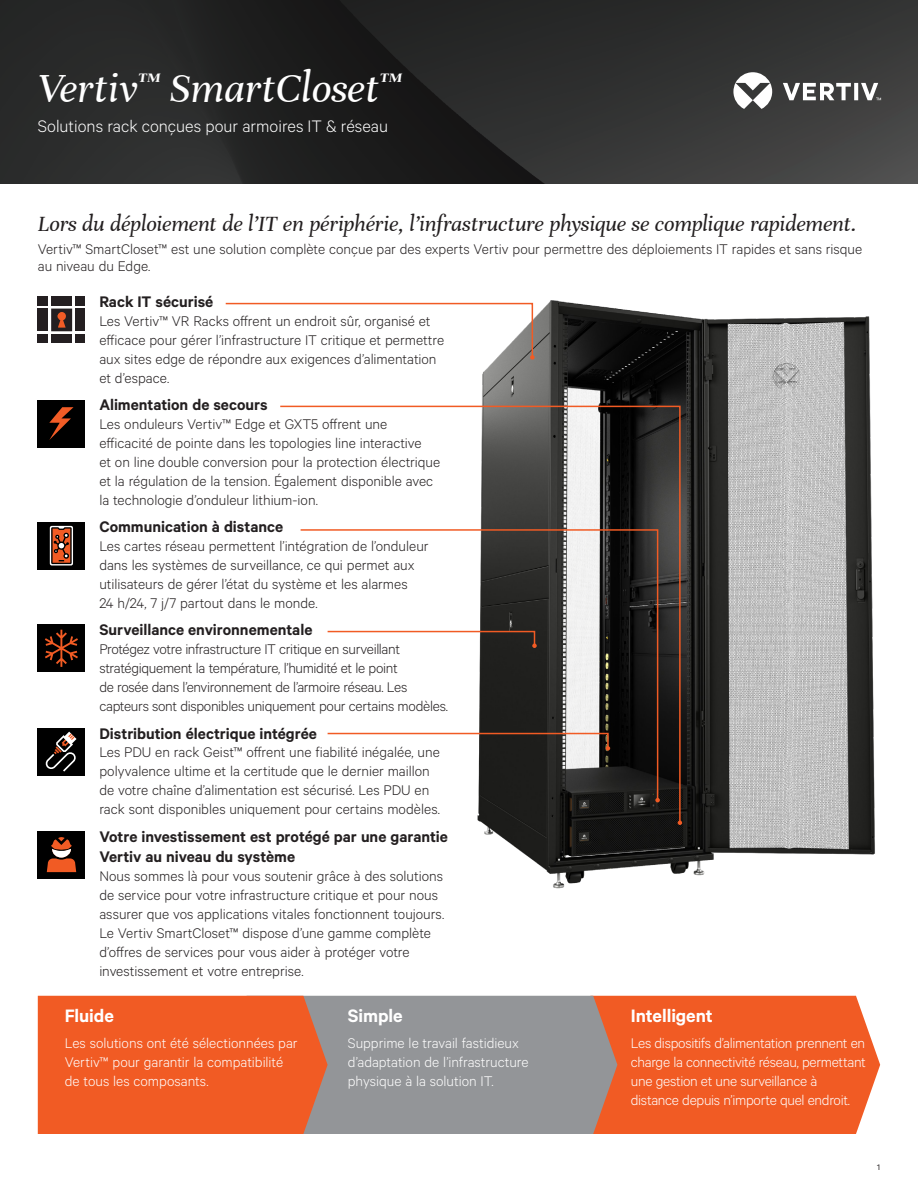
<style>
.page{position:relative;width:918px;height:1188px;background:#fff}
.page>*{position:absolute;margin:0;border:0;box-sizing:border-box;transform-origin:0 0}
.Vertiv_Header_Title{font:italic 44.25px "Unna";color:#fff}
.Vertiv_Lead-in{font:italic 23.25px "Unna";letter-spacing:-.005em;color:#231f20}
.Vertiv_Orange_Main_H{font:600 20.25px "Calibre";letter-spacing:-.005em;color:#fff}
.Vertiv_Header_Subtit{font:300 18.75px "Calibre";color:#fff}
.Vertiv_Heading{font:600 17.25px/20.7px "Calibre";color:#231f20}
.Vertiv_Body_Text{font:300 15.75px/18.9px "Calibre";color:#231f20}
.Vertiv_Body_Text-2{font:300 15.75px/18.9px "Calibre";letter-spacing:-.01em;color:#fff}
.Vertiv_Body_Text-3{font:300 15.75px/18.9px "Calibre";letter-spacing:-.02em;color:#231f20}
.Page_Number_Right{font:9px "Calibre";color:#231f20}
</style>
<div class="page">
<img style="left:0;top:0;width:918px;height:183px">
<svg style="left:733px;top:72px;width:148px;height:37px"></svg>
<img style="left:482px;top:300px;width:393px;height:589px">
<div style="left:617px;top:996px;width:263px;height:138px;background:#f15b24"></div>
<div style="left:328px;top:996px;width:289px;height:138px;background:#939598"></div>
<div style="left:38px;top:996px;width:290px;height:138px;background:#f15b24"></div>
<div style="left:51px;top:296px;width:21px;height:10px;background:#241f21"></div>
<div style="left:75px;top:296px;width:10px;height:10px;background:#241f21"></div>
<div style="left:38px;top:296px;width:10px;height:10px;background:#241f21"></div>
<svg style="left:51px;top:309px;width:21px;height:22px"></svg>
<div style="left:75px;top:309px;width:10px;height:22px;background:#241f21"></div>
<div style="left:38px;top:309px;width:10px;height:22px;background:#241f21"></div>
<div style="left:51px;top:334px;width:21px;height:9px;background:#241f21"></div>
<div style="left:75px;top:334px;width:10px;height:9px;background:#241f21"></div>
<div style="left:38px;top:334px;width:10px;height:9px;background:#241f21"></div>
<div style="left:38px;top:400px;width:47px;height:47px;background:#000"></div>
<svg style="left:49px;top:407px;width:25px;height:33px"></svg>
<div style="left:38px;top:625px;width:47px;height:47px;background:#000"></div>
<svg style="left:45px;top:630px;width:33px;height:37px"></svg>
<div style="left:38px;top:728px;width:47px;height:47px;background:#000"></div>
<svg style="left:45px;top:731px;width:32px;height:41px"></svg>
<div style="left:38px;top:831px;width:47px;height:47px;background:#000"></div>
<svg style="left:47px;top:837px;width:29px;height:35px"></svg>
<div style="left:38px;top:522px;width:47px;height:47px;background:#000"></div>
<svg style="left:50px;top:526px;width:23px;height:39px"></svg>
<svg style="left:280px;top:405px;width:401px;height:419px"></svg>
<svg style="left:678px;top:820px;width:4px;height:5px"></svg>
<svg style="left:225px;top:302px;width:310px;height:58px"></svg>
<svg style="left:326px;top:630px;width:211px;height:18px"></svg>
<p class="Vertiv_Header_Title" style="left:38px;top:63px;width:365px">Vertiv<sup>™</sup> SmartCloset<sup>™</sup></p>
<p class="Vertiv_Header_Subtit" style="left:38px;top:115px;width:352px">Solutions rack conçues pour armoires IT &amp; réseau</p>
<p class="Vertiv_Lead-in" style="left:38px;top:211px;width:820px">Lors du déploiement de l’IT en périphérie, l’infrastructure physique se complique rapidement.</p>
<p class="Vertiv_Body_Text" style="left:38px;top:241px;width:826px;line-height:16.5px">Vertiv™ SmartCloset™ est une solution complète conçue par des experts Vertiv pour permettre des déploiements IT rapides et sans risque au niveau du Edge.</p>
<p class="Vertiv_Heading" style="left:99px;top:291px;width:115px">Rack IT sécurisé</p>
<p class="Vertiv_Body_Text" style="left:99px;top:311px;width:346px">Les Vertiv™ VR Racks offrent un endroit sûr, organisé et efficace pour gérer l’infrastructure IT critique et permettre aux sites edge de répondre aux exigences d’alimentation et d’espace.</p>
<p class="Vertiv_Heading" style="left:99px;top:394px;width:170px">Alimentation de secours</p>
<p class="Vertiv_Body_Text" style="left:99px;top:414px;width:343px">Les onduleurs Vertiv™ Edge et GXT5 offrent une efficacité de pointe dans les topologies line interactive<br>et on line double conversion pour la protection électrique et la régulation de la tension. Également disponible avec la technologie d’onduleur lithium-ion.</p>
<p class="Vertiv_Heading" style="left:99px;top:516px;width:185px">Communication à distance</p>
<p class="Vertiv_Body_Text" style="left:99px;top:536px;width:331px">Les cartes réseau permettent l’intégration de l’onduleur dans les systèmes de surveillance, ce qui permet aux utilisateurs de gérer l’état du système et les alarmes<br>24 h/24, 7 j/7 partout dans le monde.</p>
<p class="Vertiv_Heading" style="left:99px;top:619px;width:215px">Surveillance environnementale</p>
<p class="Vertiv_Body_Text-3" style="left:99px;top:639px;width:350px">Protégez votre infrastructure IT critique en surveillant stratégiquement la température, l’humidité et le point<br>de rosée dans l’environnement de l’armoire réseau. Les capteurs sont disponibles uniquement pour certains modèles.</p>
<p class="Vertiv_Heading" style="left:99px;top:722px;width:219px">Distribution électrique intégrée</p>
<p class="Vertiv_Body_Text" style="left:99px;top:742px;width:342px">Les PDU en rack Geist™ offrent une fiabilité inégalée, une polyvalence ultime et la certitude que le dernier maillon de votre chaîne d’alimentation est sécurisé. Les PDU en rack sont disponibles uniquement pour certains modèles.</p>
<p class="Vertiv_Heading" style="left:99px;top:825px;width:350px">Votre investissement est protégé par une garantie<br>Vertiv au niveau du système</p>
<p class="Vertiv_Body_Text" style="left:99px;top:866px;width:347px">Nous sommes là pour vous soutenir grâce à des solutions de service pour votre infrastructure critique et pour nous assurer que vos applications vitales fonctionnent toujours.<br>Le Vertiv SmartCloset™ dispose d’une gamme complète d’offres de services pour vous aider à protéger votre investissement et votre entreprise.</p>
<p class="Vertiv_Orange_Main_H" style="left:65px;top:1004px;width:51px">Fluide</p>
<p class="Vertiv_Body_Text-2" style="left:65px;top:1033px;width:234px">Les solutions ont été sélectionnées par<br>Vertiv™ pour garantir la compatibilité de tous les composants.</p>
<p class="Vertiv_Orange_Main_H" style="left:348px;top:1004px;width:56px">Simple</p>
<p class="Vertiv_Body_Text-2" style="left:348px;top:1033px;width:182px">Supprime le travail fastidieux d’adaptation de l’infrastructure physique à la solution IT.</p>
<p class="Vertiv_Orange_Main_H" style="left:631px;top:1004px;width:84px">Intelligent</p>
<p class="Vertiv_Body_Text-2" style="left:631px;top:1033px;width:237px">Les dispositifs d’alimentation prennent en charge la connectivité réseau, permettant une gestion et une surveillance à distance depuis n’importe quel endroit.</p>
<p class="Page_Number_Right" style="left:877px;top:1162px;width:4px">1</p>
</div>
